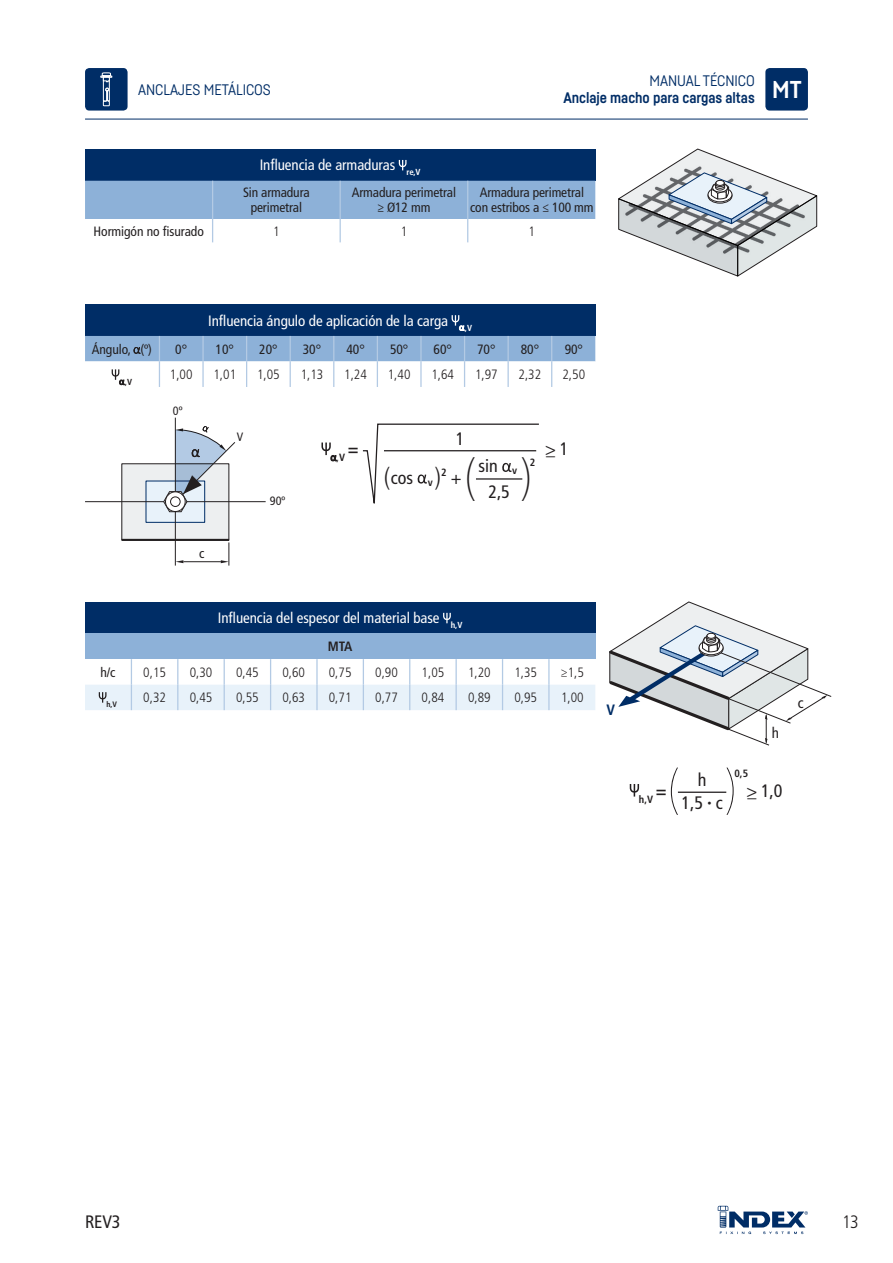
<style>
.page{position:relative;width:893px;height:1263px;background:#fff}
.page>*{position:absolute;margin:0;border:0;box-sizing:border-box;transform-origin:0 0}
.t1{font:200 condensed 52.65px "Helvetica Neue LT Std";color:#231f20}
.t2{font:100 condensed 48.75px "Helvetica Neue LT Std";color:#231f20}
.t3{font:300 condensed 25.5px "Helvetica Neue LT Std";color:#231f20}
.t4{font:700 24px "Fabrikat";color:#fff}
.t5{font:condensed 18px/23px "Frutiger LT Std";color:#231f20;text-align:center}
.t6{font:300 condensed 18px "Frutiger LT Std";color:#231f20}
.t7{font:condensed 15px "Frutiger LT Std";letter-spacing:-.005em;color:#fff}
.t8{font:15px "Fabrikat";letter-spacing:-.005em;color:#002d66}
.t9{font:700 15px "Fabrikat";letter-spacing:-.005em;color:#002d66}
.t10{font:condensed 15px "Frutiger LT Std";color:#231f20}
.t11{font:700 condensed 15px "Frutiger LT Std";color:#002d66}
.t12{font:condensed 13.65px "Frutiger LT Std";color:#231f20}
.t13{font:condensed 13.5px/15px "Frutiger LT Std";letter-spacing:-.01em;color:#231f20;text-align:center}
.t14{font:300 condensed 13.5px "Frutiger LT Std";color:#231f20}
.t15{font:700 condensed 13.5px "Frutiger LT Std";color:#231f20}
.t16{font:condensed 12.15px "Frutiger LT Std";color:#231f20}
.t17{font:700 condensed 10.5px "Frutiger LT Std";color:#231f20}
.t18{font:condensed 10.5px "Frutiger LT Std";color:#231f20}
.t19{font:700 condensed 8.7px "Frutiger LT Std";color:#231f20}
.t20{font:700 condensed 7.8px "Frutiger LT Std";color:#231f20}
.s1{font-weight:700}
.s2{font-family:"Helvetica Neue LT Std";font-weight:300;font-size:25.5px}
.s3{font-weight:400;font-size:18px}
</style>
<div class="page">
<svg style="left:718px;top:1206px;width:90px;height:28px"></svg>
<hr style="left:85px;top:119px;width:723px;height:1px;background:#002d66">
<div style="left:85px;top:68px;width:43px;height:43px;background:#002d66;border-radius:4px"></div>
<svg style="left:100px;top:72px;width:13px;height:35px"></svg>
<div style="left:765px;top:68px;width:43px;height:43px;background:#002d66;border-radius:4px"></div>
<svg style="left:618px;top:149px;width:200px;height:128px"></svg>
<svg style="left:713px;top:183px;width:14px;height:9px"></svg>
<div style="left:712px;top:183px;width:16px;height:9px;border:1px solid #231f20;border-radius:50%"></div>
<div style="left:715px;top:184px;width:10px;height:6px;border:1px solid #231f20;border-radius:50%"></div>
<div style="left:715px;top:182px;width:10px;height:7px;border:1px solid #231f20;border-radius:50%"></div>
<div style="left:715px;top:181px;width:10px;height:6px;border:1px solid #231f20;border-radius:50%"></div>
<div style="left:716px;top:180px;width:8px;height:5px;background:#fff;border-radius:50%"></div>
<div style="left:716px;top:180px;width:8px;height:6px;border:1px solid #231f20;border-radius:50%"></div>
<div style="left:85px;top:149px;width:510px;height:32px;background:#002d66"></div>
<svg style="left:85px;top:181px;width:510px;height:61px"></svg>
<hr style="left:212px;top:181px;width:1px;height:38px;background:#b3cae4">
<hr style="left:340px;top:181px;width:1px;height:38px;background:#b3cae4">
<hr style="left:467px;top:181px;width:1px;height:38px;background:#b3cae4">
<svg style="left:398px;top:159px;width:9px;height:11px"></svg>
<div style="left:85px;top:304px;width:510px;height:32px;background:#002d66"></div>
<svg style="left:85px;top:315px;width:510px;height:72px"></svg>
<svg style="left:321px;top:442px;width:16px;height:19px"></svg>
<svg style="left:362px;top:423px;width:177px;height:81px"></svg>
<div style="left:122px;top:464px;width:107px;height:76px;background:#edeff0"></div>
<div style="left:146px;top:481px;width:59px;height:42px;background:#e8f2fa;border:1px solid #002d66"></div>
<hr style="left:175px;top:418px;width:1px;height:148px;background:#231f20">
<hr style="left:183px;top:561px;width:38px;height:1px;background:#231f20">
<svg style="left:175px;top:560px;width:8px;height:3px"></svg>
<svg style="left:221px;top:542px;width:9px;height:24px"></svg>
<hr style="left:85px;top:501px;width:181px;height:1px;background:#231f20">
<hr style="left:121px;top:539px;width:108px;height:2px;background:#231f20">
<svg style="left:163px;top:425px;width:72px;height:87px"></svg>
<svg style="left:609px;top:601px;width:223px;height:145px"></svg>
<svg style="left:704px;top:636px;width:15px;height:9px"></svg>
<div style="left:703px;top:636px;width:16px;height:9px;border:1px solid #231f20;border-radius:50%"></div>
<div style="left:706px;top:637px;width:10px;height:6px;border:1px solid #231f20;border-radius:50%"></div>
<div style="left:706px;top:635px;width:10px;height:6px;border:1px solid #231f20;border-radius:50%"></div>
<div style="left:706px;top:634px;width:10px;height:6px;border:1px solid #231f20;border-radius:50%"></div>
<div style="left:707px;top:633px;width:8px;height:5px;background:#fff;border-radius:50%"></div>
<div style="left:707px;top:633px;width:8px;height:5px;border:1px solid #231f20;border-radius:50%"></div>
<div style="left:85px;top:602px;width:510px;height:32px;background:#002d66"></div>
<div style="left:85px;top:634px;width:510px;height:25px;background:#8db1d8"></div>
<svg style="left:443px;top:612px;width:8px;height:11px"></svg>
<svg style="left:85px;top:659px;width:510px;height:51px"></svg>
<hr style="left:678px;top:791px;width:48px;height:2px;background:#231f20">
<svg style="left:629px;top:784px;width:11px;height:12px"></svg>
<p class="t8" style="left:649px;top:71px;width:107px">MANUAL TÉCNICO</p>
<p class="t9" style="left:563px;top:88px;width:193px">Anclaje macho para cargas altas</p>
<p class="t8" style="left:138px;top:80px;width:134px">ANCLAJES METÁLICOS</p>
<h3 class="t4" style="left:772px;top:74px;width:31px">MT</h3>
<p class="t7" style="left:260px;top:156px;width:162px">Influencia de armaduras <sub>re,V</sub></p>
<p class="t13" style="left:243px;top:185px;width:68px">Sin armadura perimetral</p>
<p class="t13" style="left:352px;top:185px;width:106px">Armadura perimetral ≥ Ø12 mm</p>
<p class="t13" style="left:470px;top:185px;width:125px">Armadura perimetral con estribos a ≤ 100 mm</p>
<p class="t13" style="left:94px;top:224px;width:112px">Hormigón no fisurado</p>
<p class="t14" style="left:273px;top:223px;width:8px">1</p>
<p class="t14" style="left:401px;top:223px;width:8px">1</p>
<p class="t14" style="left:529px;top:223px;width:8px">1</p>
<p class="t7" style="left:208px;top:312px;width:265px">Influencia ángulo de aplicación de la carga <sub>,V</sub></p>
<p class="t13" style="left:92px;top:342px;width:62px">Ángulo, (º)</p>
<p class="t13" style="left:175px;top:342px;width:13px">0°</p>
<p class="t13" style="left:216px;top:342px;width:20px">10°</p>
<p class="t13" style="left:259px;top:342px;width:20px">20°</p>
<p class="t13" style="left:303px;top:342px;width:20px">30°</p>
<p class="t13" style="left:346px;top:342px;width:20px">40°</p>
<p class="t13" style="left:390px;top:342px;width:20px">50°</p>
<p class="t13" style="left:434px;top:342px;width:20px">60°</p>
<p class="t13" style="left:477px;top:342px;width:20px">70°</p>
<p class="t13" style="left:521px;top:342px;width:20px">80°</p>
<p class="t13" style="left:565px;top:342px;width:20px">90°</p>
<p class="t19" style="left:125px;top:377px;width:9px">,V</p>
<p class="t14" style="left:170px;top:367px;width:24px">1,00</p>
<p class="t14" style="left:213px;top:367px;width:24px">1,01</p>
<p class="t14" style="left:257px;top:367px;width:24px">1,05</p>
<p class="t14" style="left:301px;top:367px;width:24px">1,13</p>
<p class="t14" style="left:344px;top:367px;width:24px">1,24</p>
<p class="t14" style="left:388px;top:367px;width:24px">1,40</p>
<p class="t14" style="left:431px;top:367px;width:24px">1,64</p>
<p class="t14" style="left:475px;top:367px;width:24px">1,97</p>
<p class="t14" style="left:519px;top:367px;width:24px">2,32</p>
<p class="t14" style="left:562px;top:367px;width:24px">2,50</p>
<p class="t16" style="left:173px;top:403px;width:11px">0º</p>
<p class="t12" style="left:199px;top:545px;width:7px">c</p>
<p class="t16" style="left:237px;top:429px;width:8px">V</p>
<p class="t16" style="left:270px;top:494px;width:17px">90º</p>
<h3 class="t5" style="left:456px;top:428px;width:10px">1</h3>
<p class="t18" style="left:337px;top:451px;width:23px">,<span class="s1">V</span> <sup>=</sup></p>
<h3 class="t5" style="left:545px;top:437px;width:25px">&gt;<span class="s1">_</span> 1</h3>
<h3 class="t5" style="left:479px;top:454px;width:40px">sin <sub>v</sub></h3>
<p class="t17" style="left:530px;top:456px;width:7px">2</p>
<h3 class="t5" style="left:488px;top:480px;width:23px">2,5</h3>
<h3 class="t5" style="left:384px;top:466px;width:51px"><span class="s2">(</span>cos <sub>v</sub></h3>
<h3 class="t3" style="left:435px;top:461px;width:7px">)</h3>
<p class="t17" style="left:441px;top:466px;width:22px">2 <span class="s3">+</span></p>
<h2 class="t2" style="left:464px;top:447px;width:70px">( )</h2>
<p class="t7" style="left:218px;top:609px;width:246px">Influencia del espesor del material base <sub>h,V</sub></p>
<p class="t15" style="left:328px;top:639px;width:26px">MTA</p>
<p class="t13" style="left:100px;top:665px;width:17px">h/c</p>
<p class="t14" style="left:143px;top:665px;width:24px">0,15</p>
<p class="t14" style="left:190px;top:665px;width:24px">0,30</p>
<p class="t14" style="left:236px;top:665px;width:24px">0,45</p>
<p class="t14" style="left:282px;top:665px;width:24px">0,60</p>
<p class="t14" style="left:329px;top:665px;width:24px">0,75</p>
<p class="t14" style="left:375px;top:665px;width:24px">0,90</p>
<p class="t14" style="left:422px;top:665px;width:24px">1,05</p>
<p class="t14" style="left:468px;top:665px;width:24px">1,20</p>
<p class="t14" style="left:514px;top:665px;width:24px">1,35</p>
<p class="t14" style="left:561px;top:665px;width:24px">≥1,5</p>
<p class="t20" style="left:106px;top:700px;width:12px">h,V</p>
<p class="t14" style="left:143px;top:690px;width:24px">0,32</p>
<p class="t14" style="left:190px;top:690px;width:24px">0,45</p>
<p class="t14" style="left:236px;top:690px;width:24px">0,55</p>
<p class="t14" style="left:282px;top:690px;width:24px">0,63</p>
<p class="t14" style="left:329px;top:690px;width:24px">0,71</p>
<p class="t14" style="left:375px;top:690px;width:24px">0,77</p>
<p class="t14" style="left:422px;top:690px;width:24px">0,84</p>
<p class="t14" style="left:468px;top:690px;width:24px">0,89</p>
<p class="t14" style="left:514px;top:690px;width:24px">0,95</p>
<p class="t14" style="left:561px;top:690px;width:24px">1,00</p>
<p class="t11" style="left:606px;top:701px;width:10px">V</p>
<p class="t10" style="left:772px;top:723px;width:9px">h</p>
<h1 class="t1" style="left:667px;top:758px;width:71px">( )</h1>
<h3 class="t5" style="left:682px;top:769px;width:43px">h<br>1,5 <sup>•</sup> c</h3>
<p class="t17" style="left:734px;top:767px;width:15px">0,5</p>
<p class="t17" style="left:639px;top:793px;width:29px">h,V <sup>=</sup></p>
<h3 class="t5" style="left:746px;top:779px;width:37px">&gt;<span class="s1">_</span> 1,0</h3>
<p class="t10" style="left:798px;top:694px;width:7px">c</p>
<h3 class="t5" style="left:85px;top:1210px;width:37px">REV3</h3>
<h3 class="t6" style="left:842px;top:1211px;width:18px">13</h3>
</div>
